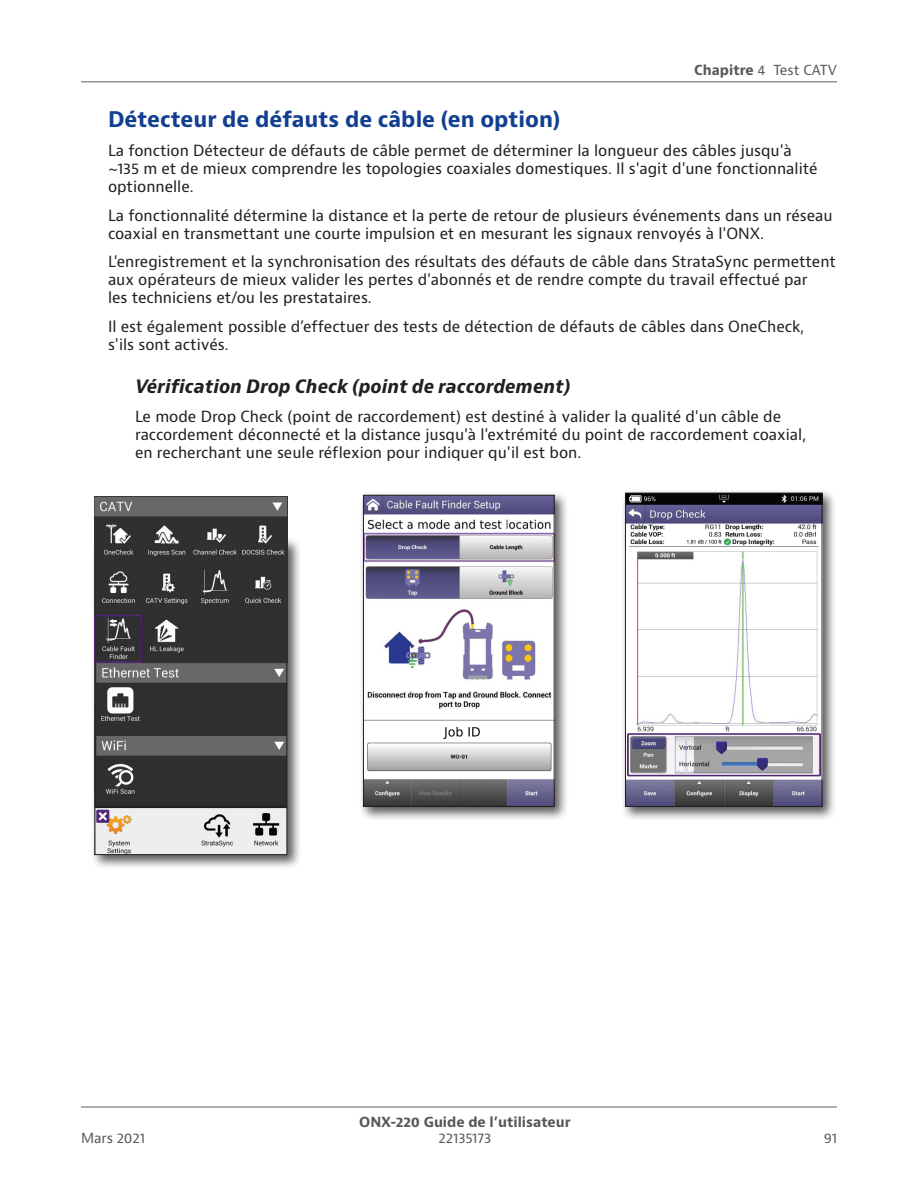
<style>
.page{position:relative;width:918px;height:1188px;background:#fff}
.page>*{position:absolute;margin:0;border:0;box-sizing:border-box;transform-origin:0 0}
.t1{font:700 21px "Bernino Sans";color:#123f90}
.t2{font:italic 700 18px "Bernino Sans";color:#231f20}
.t3{font:15px/18px "Bernino Sans";color:#231f20}
.t4{font:13.5px "Bernino Sans";letter-spacing:-.005em;color:#57585a}
.t5{font:700 13.5px "Bernino Sans";color:#57585a}
.s1{font-weight:700}
</style>
<div class="page">
<hr style="left:81px;top:1106px;width:756px;height:2px;background:#939598">
<hr style="left:81px;top:81px;width:756px;height:1px;background:#939598">
<div style="left:621px;top:489px;width:216px;height:332px;background:#231f20;opacity:.75"></div>
<img style="left:627px;top:495px;width:193px;height:310px">
<div style="left:625px;top:493px;width:197px;height:314px;border:1px solid #231f20"></div>
<div style="left:91px;top:537px;width:211px;height:332px;background:#231f20;opacity:.75"></div>
<img style="left:97px;top:662px;width:188px;height:191px">
<img style="left:95px;top:496px;width:193px;height:166px">
<div style="left:359px;top:491px;width:210px;height:330px;background:#231f20;opacity:.75"></div>
<img style="left:365px;top:497px;width:188px;height:308px">
<div style="left:363px;top:495px;width:192px;height:312px;border:1px solid #231f20"></div>
<img style="left:411px;top:725px;width:96px;height:16px">
<p class="t4" style="left:694px;top:62px;width:144px"><span class="s1">Chapitre</span> 4 Test CATV</p>
<h1 class="t1" style="left:108px;top:106px;width:454px">Détecteur de défauts de câble (en option)</h1>
<p class="t3" style="left:108px;top:142px;width:711px">La fonction Détecteur de défauts de câble permet de déterminer la longueur des câbles jusqu'à ~135 m et de mieux comprendre les topologies coaxiales domestiques. Il s'agit d'une fonctionnalité optionnelle.</p>
<p class="t3" style="left:108px;top:207px;width:726px">La fonctionnalité détermine la distance et la perte de retour de plusieurs événements dans un réseau coaxial en transmettant une courte impulsion et en mesurant les signaux renvoyés à l'ONX.</p>
<p class="t3" style="left:108px;top:253px;width:730px">L'enregistrement et la synchronisation des résultats des défauts de câble dans StrataSync permettent aux opérateurs de mieux valider les pertes d'abonnés et de rendre compte du travail effectué par<br>les techniciens et/ou les prestataires.</p>
<p class="t3" style="left:108px;top:318px;width:698px">Il est également possible d’effectuer des tests de détection de défauts de câbles dans OneCheck, s'ils sont activés.</p>
<p class="t2" style="left:135px;top:375px;width:437px">Vérification Drop Check (point de raccordement)</p>
<p class="t3" style="left:135px;top:408px;width:673px">Le mode Drop Check (point de raccordement) est destiné à valider la qualité d'un câble de raccordement déconnecté et la distance jusqu'à l'extrémité du point de raccordement coaxial, en recherchant une seule réflexion pour indiquer qu'il est bon.</p>
<p class="t5" style="left:359px;top:1113px;width:213px">ONX-220 Guide de l’utilisateur</p>
<p class="t4" style="left:81px;top:1129px;width:66px">Mars 2021</p>
<p class="t4" style="left:439px;top:1129px;width:54px">22135173</p>
<p class="t4" style="left:824px;top:1129px;width:15px">91</p>
</div>
